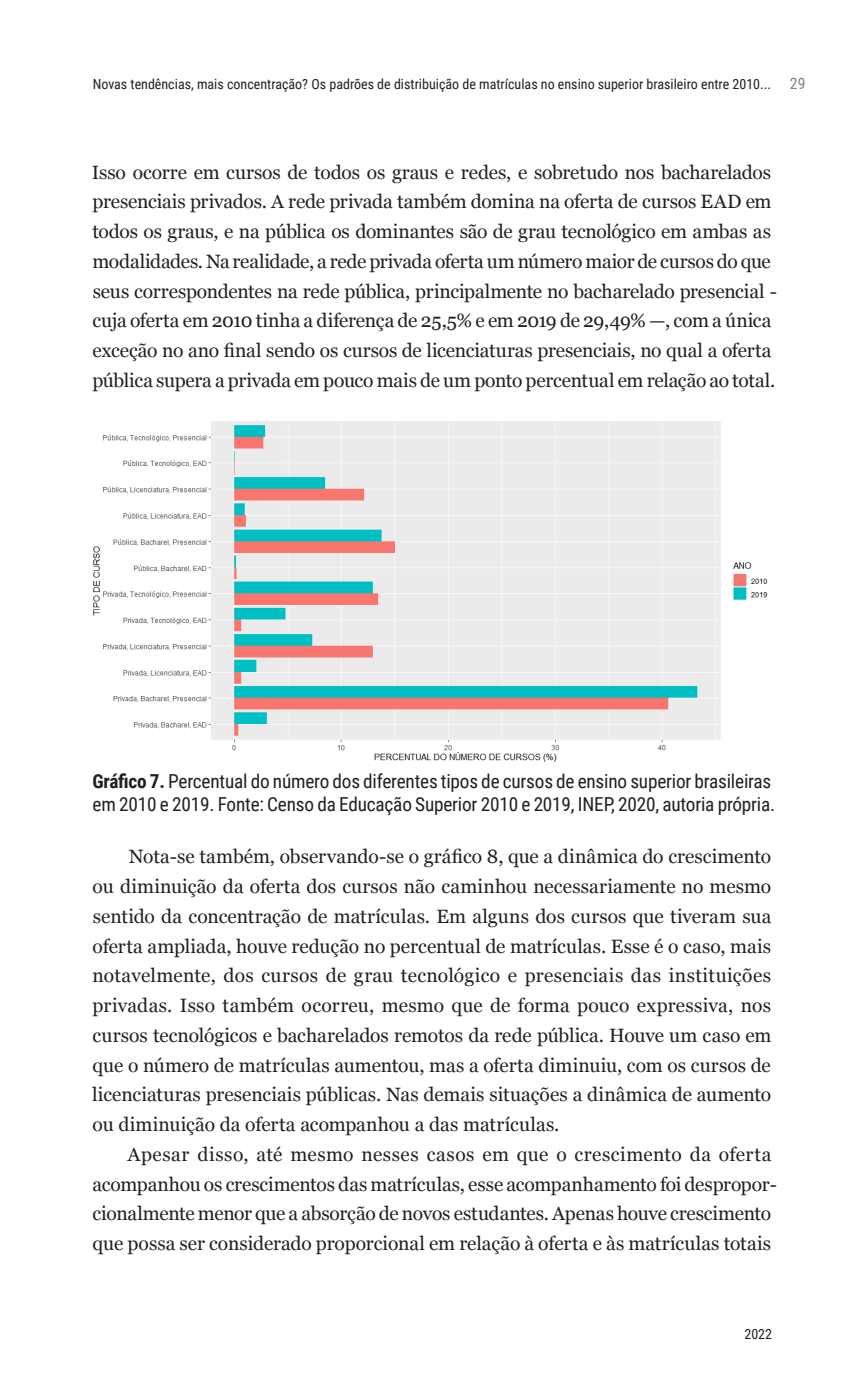
<style>
.page{position:relative;width:864px;height:1399px;background:#fff}
.page>*{position:absolute;margin:0;border:0;box-sizing:border-box;transform-origin:0 0}
.t1{font:19.25px/29.8px "Georgia";letter-spacing:-.01em;color:#231f20}
.t2{font:19.25px/23.1px "Roboto Condensed";letter-spacing:-.01em;color:#231f20}
.t3{font:15.75px "Roboto Condensed";color:#808285}
.t4{font:14px "Roboto Condensed";color:#231f20}
.s1{font-weight:700}
</style>
<div class="page">
<img style="left:92px;top:421px;width:676px;height:341px">
<p class="t4" style="left:93px;top:75px;width:679px">Novas tendências, mais concentração? Os padrões de distribuição de matrículas no ensino superior brasileiro entre 2010...</p>
<p class="t3" style="left:789px;top:72px;width:17px">29</p>
<p class="t1" style="left:92px;top:156px;width:686px">Isso ocorre em cursos de todos os graus e redes, e sobretudo nos bacharelados presenciais privados. A rede privada também domina na oferta de cursos EAD em todos os graus, e na pública os dominantes são de grau tecnológico em ambas as modalidades. Na realidade, a rede privada oferta um número maior de cursos do que seus correspondentes na rede pública, principalmente no bacharelado presencial - cuja oferta em 2010 tinha a diferença de 25,5% e em 2019 de 29,49% —, com a única exceção no ano final sendo os cursos de licenciaturas presenciais, no qual a oferta pública supera a privada em pouco mais de um ponto percentual em relação ao total.</p>
<p class="t2" style="left:92px;top:769px;width:684px"><span class="s1">Gráfico 7.</span> Percentual do número dos diferentes tipos de cursos de ensino superior brasileiras em 2010 e 2019. Fonte: Censo da Educação Superior 2010 e 2019, INEP, 2020, autoria própria.</p>
<p class="t1" style="left:92px;top:841px;width:680px;text-align:justify;text-indent:37px">Nota-se também, observando-se o gráfico 8, que a dinâmica do crescimento ou diminuição da oferta dos cursos não caminhou necessariamente no mesmo sentido da concentração de matrículas. Em alguns dos cursos que tiveram sua oferta ampliada, houve redução no percentual de matrículas. Esse é o caso, mais notavelmente, dos cursos de grau tecnológico e presenciais das instituições privadas. Isso também ocorreu, mesmo que de forma pouco expressiva, nos cursos tecnológicos e bacharelados remotos da rede pública. Houve um caso em que o número de matrículas aumentou, mas a oferta diminuiu, com os cursos de licenciaturas presenciais públicas. Nas demais situações a dinâmica de aumento ou diminuição da oferta acompanhou a das matrículas.</p>
<p class="t1" style="left:92px;top:1138px;width:685px;text-indent:35px">Apesar disso, até mesmo nesses casos em que o crescimento da oferta acompanhou os crescimentos das matrículas, esse acompanhamento foi despropor&shy;cionalmente menor que a absorção de novos estudantes. Apenas houve crescimento que possa ser considerado proporcional em relação à oferta e às matrículas totais</p>
<p class="t4" style="left:744px;top:1325px;width:29px">2022</p>
</div>
